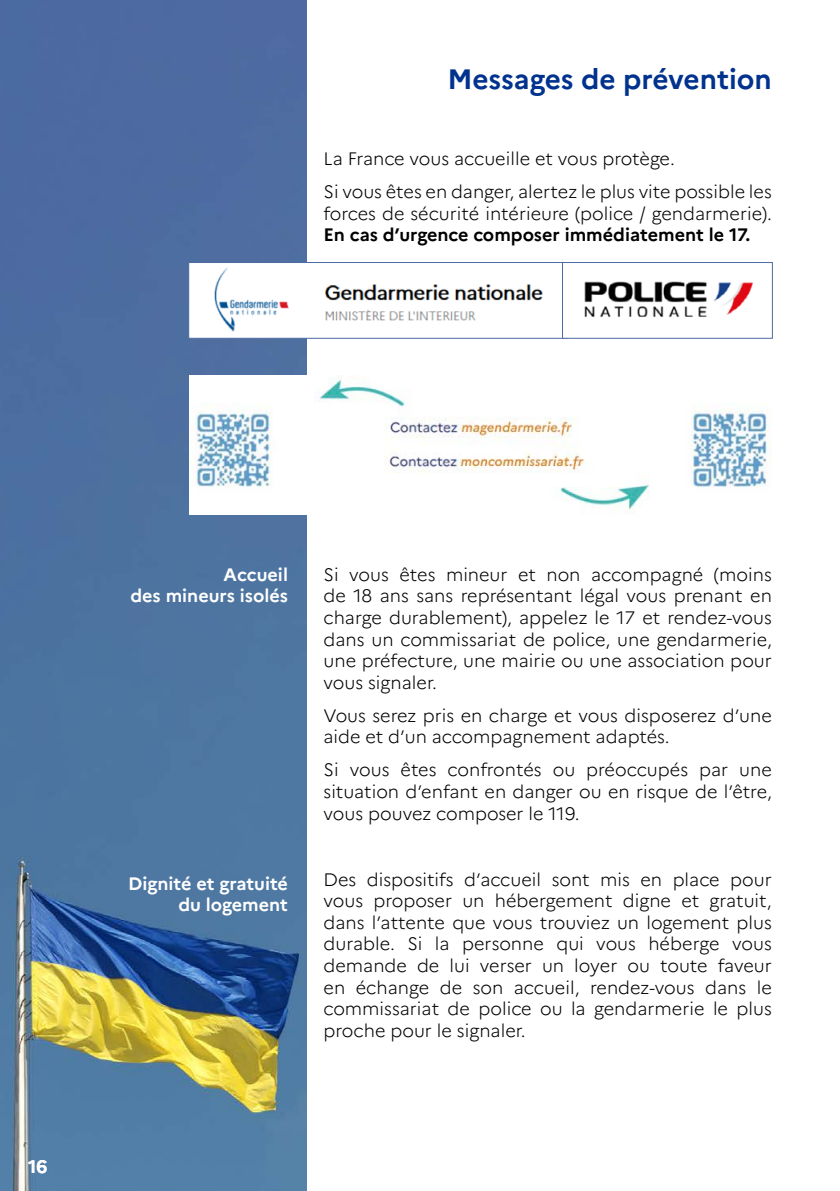
<style>
.page{position:relative;width:840px;height:1191px;background:#fff}
.page>*{position:absolute;margin:0;border:0;box-sizing:border-box;transform-origin:0 0}
.Gros_titre{font:700 28px "Marianne";letter-spacing:-.005em;color:#00328e}
.TXT_renf_45_mm{font:300 18px/21.6px "Marianne";color:#000;text-align:justify}
.TXT_blanc_colonne{font:700 18px/21.6px "Marianne";color:#fff;text-align:right}
.s1{font-weight:700}
</style>
<div class="page">
<img style="left:0;top:0;width:306px;height:1191px">
<img style="left:189px;top:376px;width:582px;height:139px">
<svg style="left:187px;top:261px;width:586px;height:78px"></svg>
<p class="Gros_titre" style="left:447px;top:62px;width:326px">Messages de prévention</p>
<p class="TXT_renf_45_mm" style="left:323px;top:148px;width:352px">La France vous accueille et vous protège.</p>
<p class="TXT_renf_45_mm" style="left:323px;top:181px;width:449px">Si vous êtes en danger, alertez le plus vite possible les forces de sécurité intérieure (police / gendarmerie).<br><span class="s1">En cas d’urgence composer immédiatement le 17.</span></p>
<p class="TXT_blanc_colonne" style="left:28px;top:1156px;width:21px">16</p>
<p class="TXT_blanc_colonne" style="left:130px;top:563px;width:159px">Accueil<br>des mineurs isolés</p>
<p class="TXT_blanc_colonne" style="left:128px;top:872px;width:161px">Dignité et gratuité du logement</p>
<p class="TXT_renf_45_mm" style="left:323px;top:563px;width:449px">Si vous êtes mineur et non accompagné (moins de 18 ans sans représentant légal vous prenant en charge durablement), appelez le 17 et rendez-vous dans un commissariat de police, une gendarmerie, une préfecture, une mairie ou une association pour vous signaler.</p>
<p class="TXT_renf_45_mm" style="left:323px;top:704px;width:449px">Vous serez pris en charge et vous disposerez d’une aide et d’un accompagnement adaptés.</p>
<p class="TXT_renf_45_mm" style="left:323px;top:759px;width:449px">Si vous êtes confrontés ou préoccupés par une situation d’enfant en danger ou en risque de l’être, vous pouvez composer le 119.</p>
<p class="TXT_renf_45_mm" style="left:323px;top:868px;width:449px">Des dispositifs d’accueil sont mis en place pour vous proposer un hébergement digne et gratuit, dans l’attente que vous trouviez un logement plus durable. Si la personne qui vous héberge vous demande de lui verser un loyer ou toute faveur en échange de son accueil, rendez-vous dans le commissariat de police ou la gendarmerie le plus proche pour le signaler.</p>
</div>
